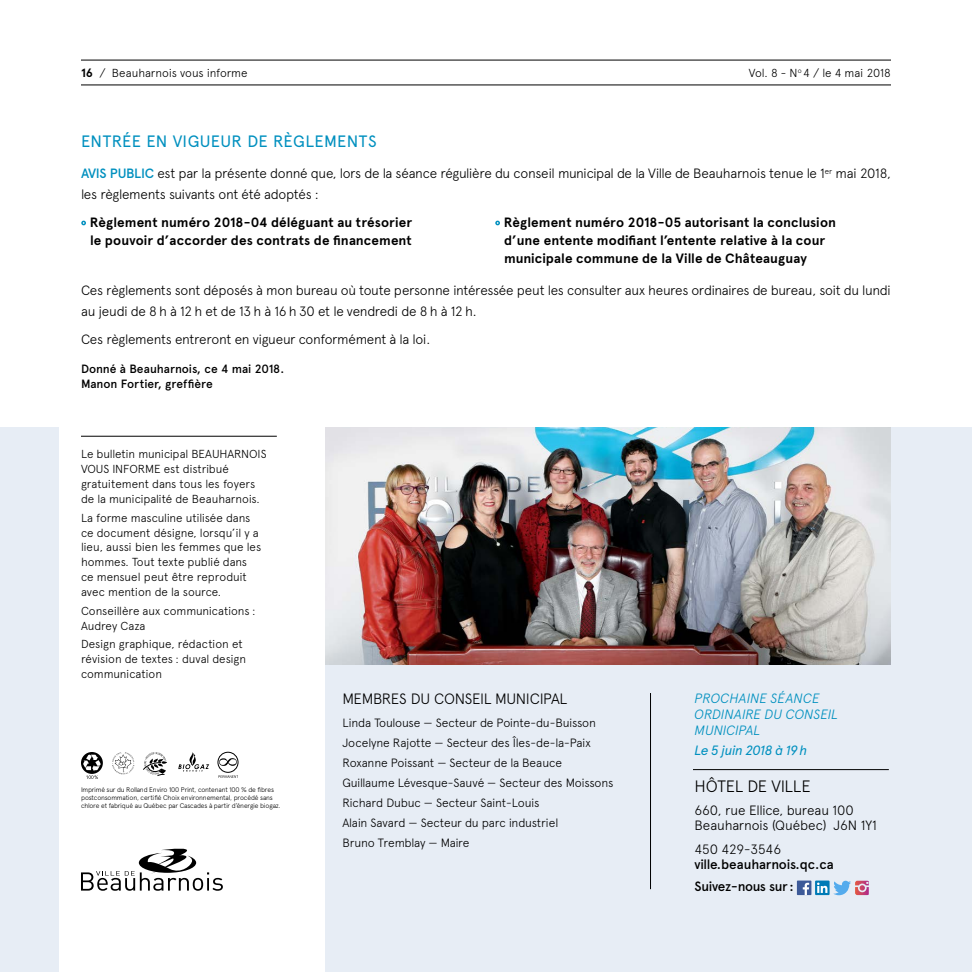
<style>
.page{position:relative;width:972px;height:972px;background:#fff}
.page>*{position:absolute;margin:0;border:0;box-sizing:border-box;transform-origin:0 0}
.t1{font:16.5px "Apercu";letter-spacing:.015em;color:#0090bf}
.t2{font:300 16.5px "Apercu";letter-spacing:-.01em;color:#000}
.t3{font:300 15px "Apercu";letter-spacing:-.025em;color:#000}
.t4{font:300 13.5px/21px "Apercu";letter-spacing:-.02em;color:#000}
.t5{font:700 13.5px/18px "Apercu";letter-spacing:.005em;color:#000}
.t6{font:italic 300 13.5px/16.2px "Apercu";letter-spacing:-.005em;color:#0090bf}
.t7{font:500 13.5px/21.8px "Apercu";letter-spacing:-.015em;color:#000}
.t8{font:italic 13.5px "Apercu";letter-spacing:-.035em;color:#0090bf}
.t9{font:500 13.5px "Apercu";color:#0090bf}
.t10{font:300 12px/20px "Apercu";letter-spacing:-.015em;color:#000}
.t11{font:500 12px/15px "Apercu";letter-spacing:-.01em;color:#000}
.t12{font:300 11.7px/15px "Apercu";letter-spacing:-.005em;color:#000}
.t13{font:300 6.75px/8.1px "Apercu";letter-spacing:-.025em;color:#000}
.s1{font-weight:700;font-size:12px}
.s2{font-weight:500;color:#0090bf}
</style>
<div class="page">
<hr style="left:81px;top:60px;width:810px;height:1px;background:#000">
<hr style="left:81px;top:85px;width:810px;height:1px;background:#000">
<div style="left:0;top:428px;width:58px;height:544px;background:#e7edf5"></div>
<div style="left:325px;top:428px;width:647px;height:544px;background:#e7edf5"></div>
<svg style="left:112px;top:752px;width:23px;height:22px"></svg>
<svg style="left:143px;top:752px;width:24px;height:24px"></svg>
<svg style="left:178px;top:752px;width:31px;height:20px"></svg>
<svg style="left:218px;top:775px;width:20px;height:3px"></svg>
<div style="left:218px;top:752px;width:20px;height:21px;border:1px solid #000;border-radius:50%"></div>
<svg style="left:219px;top:758px;width:18px;height:8px"></svg>
<svg style="left:81px;top:752px;width:22px;height:27px"></svg>
<img style="left:325px;top:428px;width:566px;height:237px">
<hr style="left:650px;top:693px;width:1px;height:196px;background:#000">
<hr style="left:693px;top:769px;width:196px;height:1px;background:#000">
<svg style="left:81px;top:848px;width:142px;height:43px"></svg>
<div style="left:797px;top:881px;width:14px;height:14px;background:#3d5a98"></div>
<svg style="left:803px;top:883px;width:6px;height:12px"></svg>
<div style="left:815px;top:881px;width:15px;height:14px;background:#007bb6"></div>
<svg style="left:817px;top:883px;width:10px;height:10px"></svg>
<svg style="left:833px;top:881px;width:36px;height:14px"></svg>
<svg style="left:81px;top:220px;width:5px;height:6px"></svg>
<svg style="left:495px;top:220px;width:5px;height:6px"></svg>
<hr style="left:81px;top:436px;width:196px;height:1px;background:#000">
<p class="t12" style="left:81px;top:66px;width:168px"><span class="s1">16</span> / Beauharnois vous informe</p>
<p class="t12" style="left:749px;top:65px;width:144px">Vol. 8 - N<sup>o</sup> 4 / le 4 mai 2018</p>
<h1 class="t1" style="left:81px;top:131px;width:21px">ENTR</h1>
<h1 class="t1" style="left:122px;top:131px;width:195px">ÉE EN VIGUEUR DE RÈGLEMENTS</h1>
<p class="t9" style="left:81px;top:165px;width:8px">AVIS</p>
<p class="t4" style="left:81px;top:163px;width:811px;text-indent:29px"><span class="s2">PUBLIC</span> est par la présente donné que, lors de la séance régulière du conseil municipal de la Ville de Beauharnois tenue le 1<sup>er</sup> mai 2018, les règlements suivants ont été adoptés :</p>
<p class="t5" style="left:90px;top:214px;width:324px">Règlement numéro 2018-04 déléguant au trésorier le pouvoir d’accorder des contrats de financement</p>
<p class="t5" style="left:504px;top:214px;width:334px">Règlement numéro 2018-05 autorisant la conclusion d’une entente modifiant l’entente relative à la cour municipale commune de la Ville de Châteauguay</p>
<p class="t4" style="left:81px;top:280px;width:811px">Ces règlements sont déposés à mon bureau où toute personne intéressée peut les consulter aux heures ordinaires de bureau, soit du lundi au jeudi de 8 h à 12 h et de 13 h à 16 h 30 et le vendredi de 8 h à 12 h.</p>
<p class="t4" style="left:81px;top:329px;width:351px">Ces règlements entreront en vigueur conformément à la loi.</p>
<p class="t11" style="left:81px;top:361px;width:205px">Donné à Beauharnois, ce 4 mai 2018.<br>Manon Fortier, greffière</p>
<p class="t12" style="left:81px;top:446px;width:187px">Le bulletin municipal BEAUHARNOIS VOUS INFORME est distribué gratuitement dans tous les foyers de la municipalité de Beauharnois.</p>
<p class="t12" style="left:81px;top:510px;width:182px">La forme masculine utilisée dans ce document désigne, lorsqu’il y a lieu, aussi bien les femmes que les hommes. Tout texte publié dans ce mensuel peut être reproduit avec mention de la source.</p>
<p class="t12" style="left:81px;top:603px;width:176px">Conseillère aux communications :<br>Audrey Caza</p>
<p class="t12" style="left:81px;top:637px;width:167px">Design graphique, rédaction et révision de textes : duval design communication</p>
<p class="t13" style="left:81px;top:786px;width:201px">Imprimé sur du Rolland Enviro 100 Print, contenant 100 % de fibres postconsommation, certifié Choix environnemental, procédé sans chlore et fabriqué au Québec par Cascades à partir d’énergie biogaz.</p>
<p class="t3" style="left:342px;top:689px;width:227px">MEMBRES DU CONSEIL MUNICIPAL</p>
<p class="t10" style="left:342px;top:713px;width:273px">Linda Toulouse — Secteur de Pointe-du-Buisson Jocelyne Rajotte — Secteur des Îles-de-la-Paix Roxanne Poissant — Secteur de la Beauce Guillaume Lévesque-Sauvé — Secteur des Moissons Richard Dubuc — Secteur Saint-Louis<br>Alain Savard — Secteur du parc industriel<br>Bruno Tremblay — Maire</p>
<p class="t6" style="left:695px;top:690px;width:109px">PROCHAINE SÉANCE<br>ORD</p>
<p class="t6" style="left:694px;top:706px;width:145px;text-indent:26px">INAIRE DU CONSEIL<br>MUNICIPAL</p>
<p class="t8" style="left:694px;top:739px;width:114px">Le 5 juin 2018 à 19h</p>
<h1 class="t2" style="left:694px;top:776px;width:118px">HÔTEL DE VILLE</h1>
<p class="t4" style="left:694px;top:803px;width:184px;line-height:15px">660, rue Ellice, bureau 100<br>Beauharnois (Québec) J6N 1Y1</p>
<p class="t4" style="left:694px;top:839px;width:88px">450 429-3546</p>
<p class="t7" style="left:694px;top:854px;width:141px">ville.beauharnois.qc.ca<br>Suivez-nous sur :</p>
</div>
